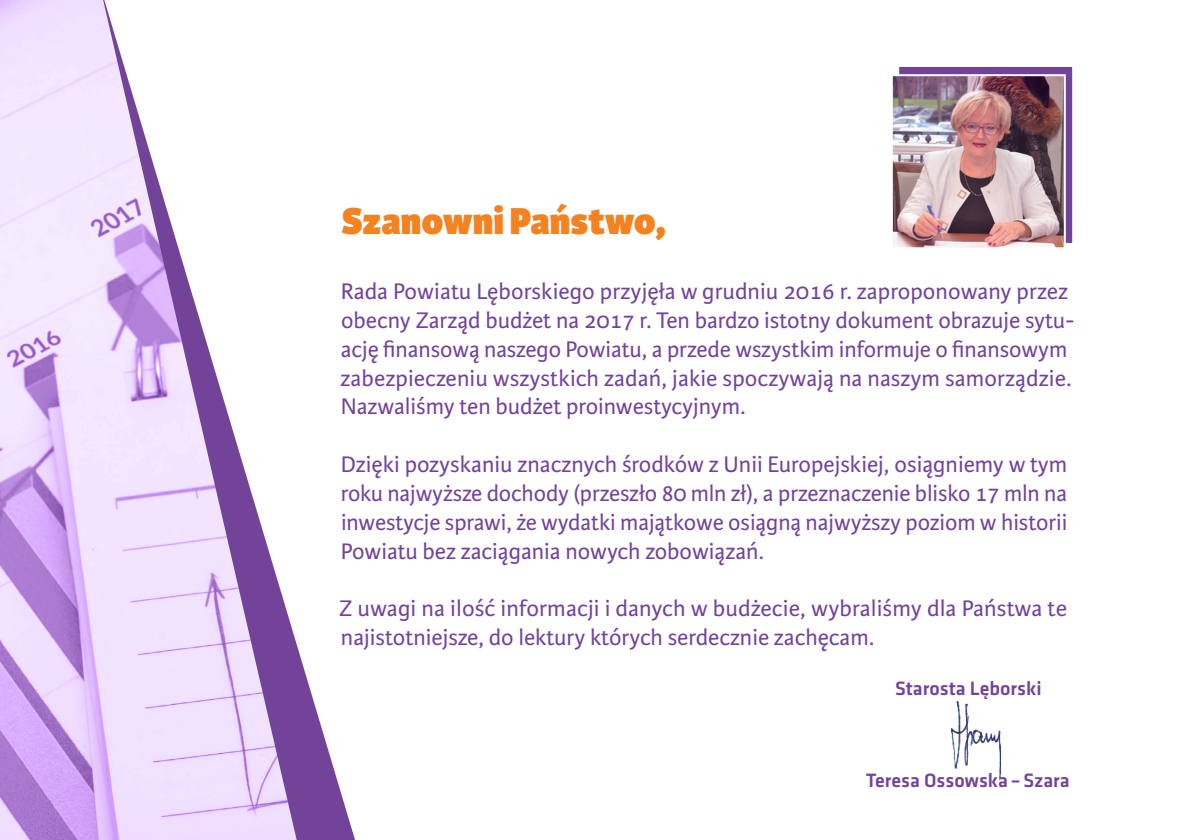
<style>
.page{position:relative;width:1191px;height:840px;background:#fff}
.page>*{position:absolute;margin:0;border:0;box-sizing:border-box;transform-origin:0 0}
.t1{font:800 40px "Karmina Sans";color:#f58220}
.t2{font:24px/28.8px "Karmina Sans";color:#73439a}
.t3{font:500 20px "Klavika";color:#73439a}
</style>
<div class="page">
<svg style="left:0;top:0;width:355px;height:839px"></svg>
<img style="left:951px;top:701px;width:49px;height:80px">
<div style="left:899px;top:67px;width:173px;height:176px;background:#73439a"></div>
<img style="left:893px;top:77px;width:169px;height:169px">
<div style="left:890px;top:74px;width:175px;height:175px;border:2px solid #fff"></div>
<h1 class="t1" style="left:341px;top:197px;width:326px">Szanowni Państwo,</h1>
<p class="t2" style="left:340px;top:277px;width:735px">Rada Powiatu Lęborskiego przyjęła w grudniu 2016 r. zaproponowany przez obecny Zarząd budżet na 2017 r. Ten bardzo istotny dokument obrazuje sytu‑ ację finansową naszego Powiatu, a przede wszystkim informuje o finansowym zabezpieczeniu wszystkich zadań, jakie spoczywają na naszym samorządzie.<br>Nazwaliśmy ten budżet proinwestycyjnym.</p>
<p class="t2" style="left:341px;top:450px;width:728px;text-align:justify">Dzięki pozyskaniu znacznych środków z Unii Europejskiej, osiągniemy w tym roku najwyższe dochody (przeszło 80 mln zł), a przeznaczenie blisko 17 mln na inwestycje sprawi, że wydatki majątkowe osiągną najwyższy poziom w historii Powiatu bez zaciągania nowych zobowiązań.</p>
<p class="t2" style="left:339px;top:594px;width:730px">Z uwagi na ilość informacji i danych w budżecie, wybraliśmy dla Państwa te najistotniejsze, do lektury których serdecznie zachęcam.</p>
<p class="t3" style="left:895px;top:676px;width:148px">Starosta Lęborski</p>
<p class="t3" style="left:866px;top:768px;width:205px">Teresa Ossowska–Szara</p>
</div>
